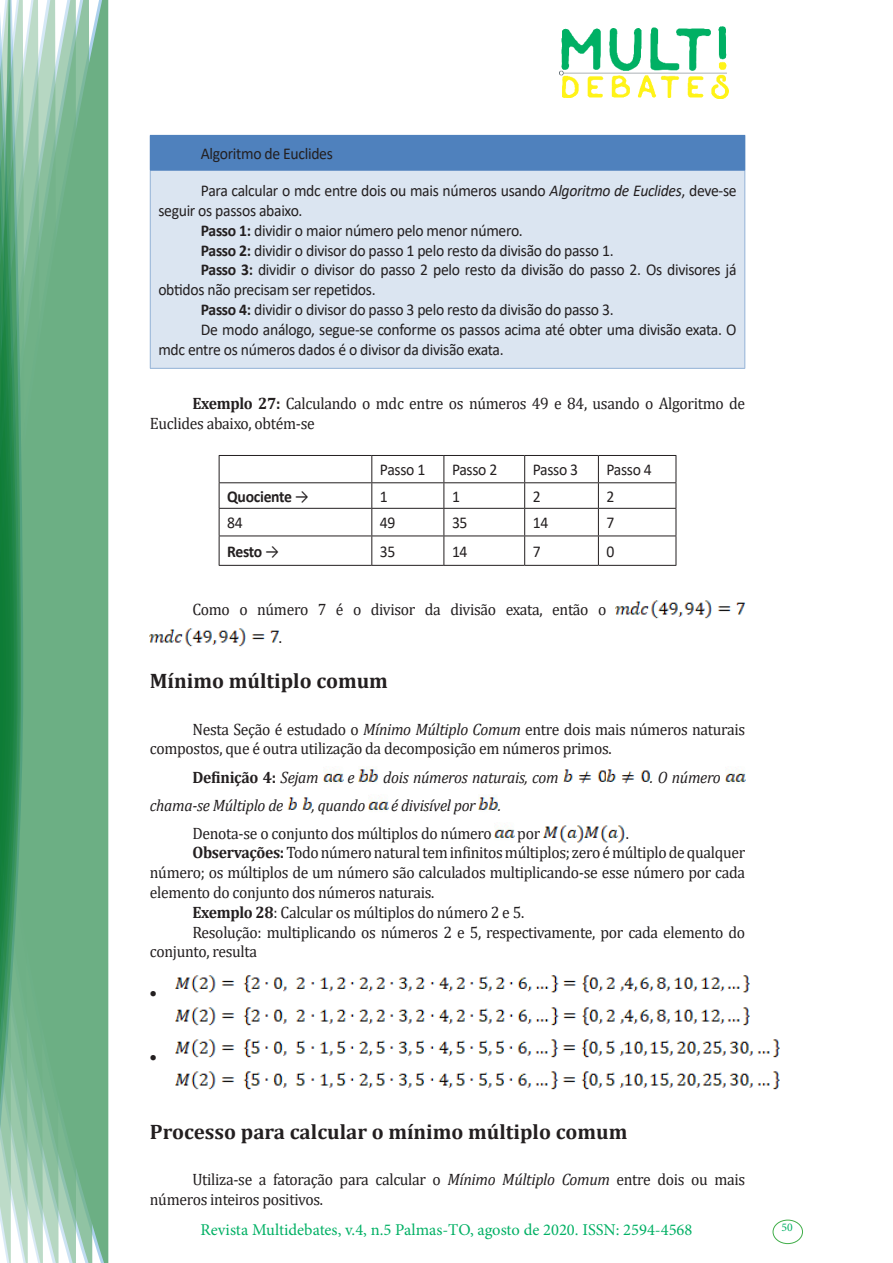
<style>
.page{position:relative;width:893px;height:1263px;background:#fff}
.page>*{position:absolute;margin:0;border:0;box-sizing:border-box;transform-origin:0 0}
.Titulo_2{font:700 21px "Cambria";color:#231f20}
.texto{font:16.5px/19.8px "Cambria";letter-spacing:-.02em;color:#231f20;scale:.95 1}
.texto-2{font:16.5px/19.8px "Calibri";letter-spacing:-.02em;color:#231f20;scale:.95 1}
.texto-3{font:italic 16.5px "Cambria";letter-spacing:-.02em;color:#231f20;scale:.95 1}
.t1{font:16.5px "Minion Pro";color:#00b064}
.texto-4{font:700 16.5px "Calibri";letter-spacing:-.02em;color:#231f20;scale:.95 1}
.texto-5{font:700 16.5px "Cambria";letter-spacing:-.02em;color:#231f20;scale:.95 1}
.t2{font:15px "Symbol";color:#231f20}
.t3{font:11.7px "Minion Pro";color:#00b064}
.s1{font-style:italic}
.s2{font-weight:700}
.s3{font-weight:400}
.s4{font-weight:400;font-style:italic}
</style>
<div class="page">
<img style="left:559px;top:26px;width:169px;height:72px">
<div style="left:95px;top:0;width:14px;height:1263px;background:#6caf84"></div>
<svg style="left:79px;top:0;width:16px;height:1263px;background:#71b289"></svg>
<svg style="left:62px;top:0;width:17px;height:1263px;background:#75b48c"></svg>
<svg style="left:45px;top:0;width:17px;height:1263px;background:#7cb792"></svg>
<svg style="left:30px;top:0;width:15px;height:1263px;background:#80ba96"></svg>
<svg style="left:0;top:0;width:30px;height:1263px;background:#61a97f"></svg>
<div style="left:772px;top:1219px;width:31px;height:25px;border:1px solid #40ae49;border-radius:50%"></div>
<div style="left:150px;top:135px;width:595px;height:35px;background:#4f81bd"></div>
<div style="left:150px;top:170px;width:595px;height:198px;background:#dbe5f1"></div>
<hr style="left:150px;top:171px;width:1px;height:197px;background:#95b3d7">
<hr style="left:744px;top:171px;width:1px;height:197px;background:#95b3d7">
<hr style="left:150px;top:368px;width:595px;height:1px;background:#95b3d7">
<hr style="left:150px;top:170px;width:595px;height:1px;background:#4f81bd">
<hr style="left:219px;top:455px;width:153px;height:1px;background:#231f20">
<hr style="left:372px;top:455px;width:72px;height:1px;background:#231f20">
<hr style="left:444px;top:455px;width:81px;height:1px;background:#231f20">
<hr style="left:525px;top:455px;width:73px;height:1px;background:#231f20">
<hr style="left:598px;top:455px;width:78px;height:1px;background:#231f20">
<hr style="left:219px;top:482px;width:153px;height:1px;background:#231f20">
<hr style="left:372px;top:482px;width:72px;height:1px;background:#231f20">
<hr style="left:444px;top:482px;width:81px;height:1px;background:#231f20">
<hr style="left:525px;top:482px;width:73px;height:1px;background:#231f20">
<hr style="left:598px;top:482px;width:78px;height:1px;background:#231f20">
<hr style="left:219px;top:508px;width:153px;height:1px;background:#231f20">
<hr style="left:372px;top:508px;width:72px;height:1px;background:#231f20">
<hr style="left:444px;top:508px;width:81px;height:1px;background:#231f20">
<hr style="left:525px;top:508px;width:73px;height:1px;background:#231f20">
<hr style="left:598px;top:508px;width:78px;height:1px;background:#231f20">
<hr style="left:219px;top:536px;width:153px;height:1px;background:#231f20">
<svg style="left:219px;top:456px;width:1px;height:109px"></svg>
<hr style="left:372px;top:536px;width:72px;height:1px;background:#231f20">
<svg style="left:371px;top:456px;width:1px;height:109px"></svg>
<hr style="left:444px;top:536px;width:81px;height:1px;background:#231f20">
<svg style="left:443px;top:456px;width:1px;height:109px"></svg>
<hr style="left:525px;top:536px;width:73px;height:1px;background:#231f20">
<svg style="left:524px;top:456px;width:1px;height:109px"></svg>
<hr style="left:598px;top:536px;width:78px;height:1px;background:#231f20">
<svg style="left:598px;top:456px;width:1px;height:109px"></svg>
<svg style="left:676px;top:456px;width:1px;height:109px"></svg>
<hr style="left:219px;top:565px;width:153px;height:1px;background:#231f20">
<hr style="left:372px;top:565px;width:72px;height:1px;background:#231f20">
<hr style="left:444px;top:565px;width:81px;height:1px;background:#231f20">
<hr style="left:525px;top:565px;width:73px;height:1px;background:#231f20">
<hr style="left:598px;top:565px;width:78px;height:1px;background:#231f20">
<img style="left:616px;top:600px;width:129px;height:19px">
<img style="left:150px;top:628px;width:129px;height:19px">
<img style="left:323px;top:770px;width:20px;height:14px">
<img style="left:359px;top:766px;width:20px;height:16px">
<img style="left:563px;top:769px;width:88px;height:15px">
<img style="left:725px;top:770px;width:20px;height:12px">
<img style="left:287px;top:797px;width:25px;height:13px">
<img style="left:368px;top:798px;width:20px;height:12px">
<img style="left:478px;top:794px;width:20px;height:16px">
<img style="left:495px;top:826px;width:19px;height:12px">
<img style="left:543px;top:825px;width:82px;height:18px">
<img style="left:175px;top:975px;width:574px;height:18px">
<img style="left:175px;top:1007px;width:574px;height:19px">
<img style="left:175px;top:1039px;width:604px;height:19px">
<img style="left:175px;top:1071px;width:604px;height:19px">
<p class="texto-2" style="left:201px;top:143px;width:140px">Algoritmo de Euclides</p>
<p class="texto-2" style="left:158px;top:180px;width:610px;text-indent:43px">Para calcular o mdc entre dois ou mais números usando <span class="s1">Algoritmo de Euclides</span>, deve-se seguir os passos abaixo.</p>
<p class="texto-2" style="left:201px;top:220px;width:340px"><span class="s2">Passo 1:</span> dividir o maior número pelo menor número.</p>
<p class="texto-2" style="left:201px;top:240px;width:436px"><span class="s2">Passo 2:</span> dividir o divisor do passo 1 pelo resto da divisão do passo 1.</p>
<p class="texto-2" style="left:158px;top:260px;width:610px;text-indent:43px"><span class="s2">Passo 3:</span> dividir o divisor do passo 2 pelo resto da divisão do passo 2. Os divisores já obtidos não precisam ser repetidos.</p>
<p class="texto-2" style="left:201px;top:299px;width:436px"><span class="s2">Passo 4:</span> dividir o divisor do passo 3 pelo resto da divisão do passo 3.</p>
<p class="texto-2" style="left:158px;top:319px;width:610px;text-indent:43px">De modo análogo, segue-se conforme os passos acima até obter uma divisão exata. O mdc entre os números dados é o divisor da divisão exata.</p>
<p class="texto" style="left:150px;top:394px;width:628px;text-indent:43px"><span class="s2">Exemplo 27:</span> Calculando o mdc entre os números 49 e 84, usando o Algoritmo de<br>Euclides abaixo, obtém-se</p>
<p class="texto-2" style="left:380px;top:459px;width:49px">Passo 1</p>
<p class="texto-2" style="left:452px;top:459px;width:49px">Passo 2</p>
<p class="texto-2" style="left:533px;top:459px;width:49px">Passo 3</p>
<p class="texto-2" style="left:606px;top:459px;width:49px">Passo 4</p>
<p class="texto-4" style="left:227px;top:485px;width:88px">Quociente <span class="s3">→</span></p>
<p class="texto-2" style="left:380px;top:486px;width:10px">1</p>
<p class="texto-2" style="left:452px;top:486px;width:10px">1</p>
<p class="texto-2" style="left:533px;top:486px;width:10px">2</p>
<p class="texto-2" style="left:606px;top:486px;width:10px">2</p>
<p class="texto-2" style="left:227px;top:512px;width:18px">84</p>
<p class="texto-2" style="left:380px;top:512px;width:18px">49</p>
<p class="texto-2" style="left:452px;top:512px;width:18px">35</p>
<p class="texto-2" style="left:533px;top:512px;width:18px">14</p>
<p class="texto-2" style="left:606px;top:512px;width:10px">7</p>
<p class="texto-4" style="left:227px;top:540px;width:56px">Resto <span class="s3">→</span></p>
<p class="texto-2" style="left:380px;top:541px;width:18px">35</p>
<p class="texto-2" style="left:452px;top:541px;width:18px">14</p>
<p class="texto-2" style="left:533px;top:541px;width:10px">7</p>
<p class="texto-2" style="left:606px;top:541px;width:10px">0</p>
<p class="texto" style="left:279px;top:595px;width:346px;line-height:28px;text-indent:-87px">Como o número 7 é o divisor da divisão exata, então o .</p>
<p class="Titulo_2" style="left:150px;top:666px;width:240px">Mínimo múltiplo comum</p>
<p class="texto" style="left:150px;top:719px;width:628px;text-indent:43px">Nesta Seção é estudado o <span class="s1">Mínimo Múltiplo Comum</span> entre dois mais números naturais compostos, que é outra utilização da decomposição em números primos.</p>
<p class="texto-5" style="left:192px;top:765px;width:134px">Definição 4: <span class="s4">Sejam</span></p>
<p class="texto-3" style="left:347px;top:765px;width:9px">e</p>
<p class="texto-3" style="left:383px;top:765px;width:186px">dois números naturais, com</p>
<p class="texto-3" style="left:650px;top:765px;width:76px">. O número</p>
<p class="texto-3" style="left:150px;top:793px;width:142px">chama-se Múltiplo de</p>
<p class="texto-3" style="left:312px;top:793px;width:58px">, quando</p>
<p class="texto-3" style="left:391px;top:793px;width:91px">é divisível por</p>
<p class="texto-3" style="left:498px;top:793px;width:5px">.</p>
<p class="texto" style="left:192px;top:823px;width:317px">Denota-se o conjunto dos múltiplos do número</p>
<p class="texto" style="left:517px;top:823px;width:26px">por</p>
<p class="texto" style="left:626px;top:823px;width:5px">.</p>
<p class="texto" style="left:150px;top:843px;width:628px;text-align:justify;text-indent:43px"><span class="s2">Observações:</span> Todo número natural tem infinitos múltiplos; zero é múltiplo de qualquer número; os múltiplos de um número são calculados multiplicando-se esse número por cada elemento do conjunto dos números naturais.</p>
<p class="texto" style="left:192px;top:902px;width:351px"><span class="s2">Exemplo 28</span>: Calcular os múltiplos do número 2 e 5.</p>
<p class="texto" style="left:150px;top:922px;width:628px;text-indent:43px">Resolução: multiplicando os números 2 e 5, respectivamente, por cada elemento do conjunto, resulta</p>
<p class="t2" style="left:150px;top:983px;width:8px">•</p>
<p class="t2" style="left:150px;top:1047px;width:8px">•</p>
<p class="Titulo_2" style="left:150px;top:1117px;width:479px">Processo para calcular o mínimo múltiplo comum</p>
<p class="texto" style="left:150px;top:1170px;width:628px;text-indent:43px">Utiliza-se a fatoração para calcular o <span class="s1">Mínimo Múltiplo Comum</span> entre dois ou mais números inteiros positivos.</p>
<p class="t1" style="left:200px;top:1218px;width:493px">Revista Multidebates, v.4, n.5 Palmas-TO, agosto de 2020. ISSN: 2594-4568</p>
<p class="t3" style="left:781px;top:1219px;width:13px">50</p>
</div>
